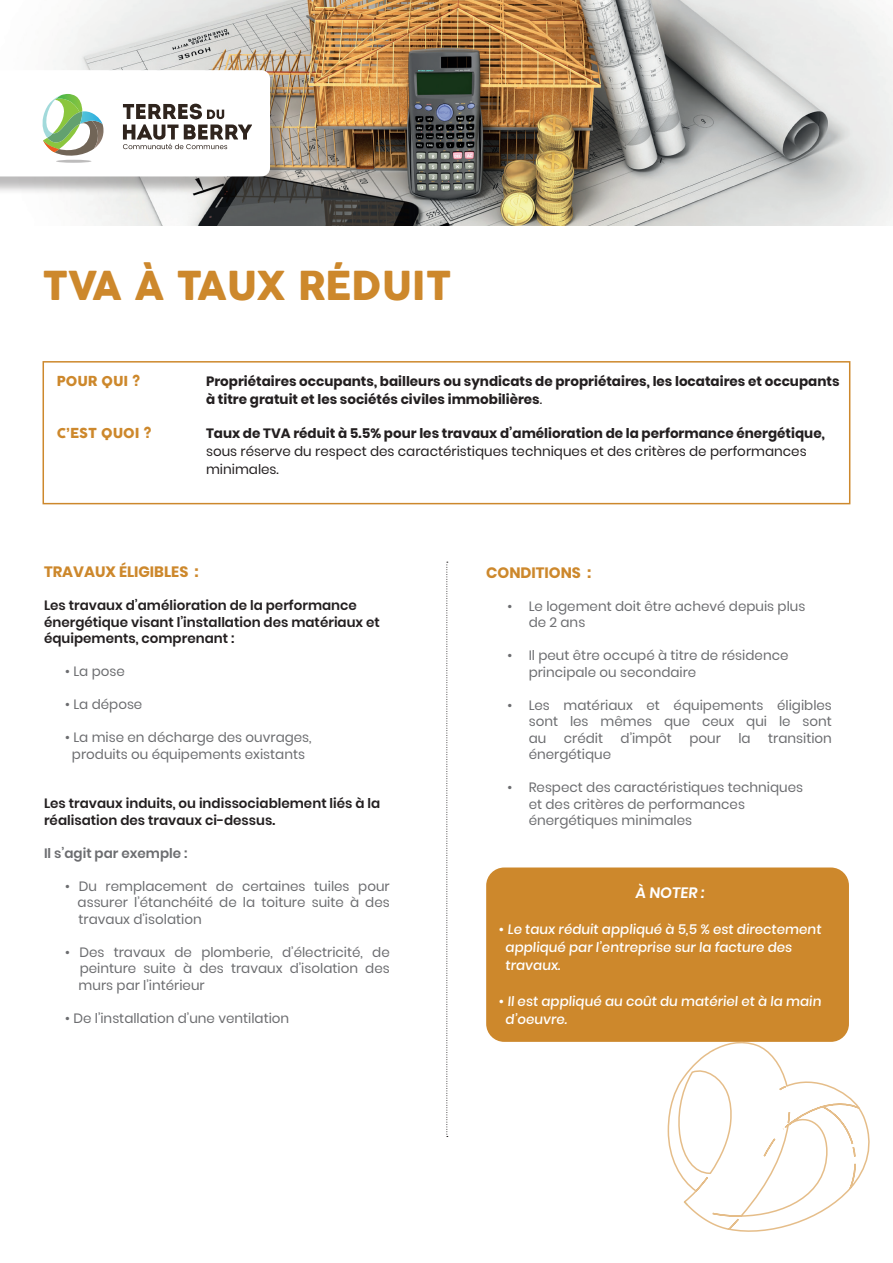
<style>
.page{position:relative;width:893px;height:1263px;background:#fff}
.page>*{position:absolute;margin:0;border:0;box-sizing:border-box;transform-origin:0 0}
.t1{font:39px "COCOGOOSE";color:#cd882c}
.t2{font:700 15px "Poppins";color:#cd882c}
.t3{font:600 15px "Poppins";color:#fff}
.t4{font:13.5px/16.5px "Poppins";color:#6c6d70}
.t5{font:700 13.5px/18px "Poppins";color:#231f20}
.t6{font:600 13.5px/16.5px "Poppins";color:#231f20}
.t7{font:500 13.5px/18px "Poppins";color:#fff}
.t8{font:13.5px/18px "Poppins";color:#231f20}
.t9{font:600 13.5px "Poppins";color:#6c6d70}
.t10{font:13.5px "COCOGOOSE";color:#cd882c}
.s1{font-weight:400}
</style>
<div class="page">
<div style="left:486px;top:867px;width:363px;height:175px;background:#cd882c;border-radius:18px"></div>
<svg style="left:667px;top:225px;width:219px;height:1007px"></svg>
<div style="left:43px;top:361px;width:807px;height:143px;border:2px solid #cd882c"></div>
<img style="left:53px;top:0;width:840px;height:225px">
<div style="left:0;top:72px;width:289px;height:123px;background:#231f20;opacity:.3"></div>
<svg style="left:0;top:70px;width:270px;height:106px"></svg>
<hr style="left:56px;top:160px;width:35px;height:3px;background:#231f20;border-radius:50%">
<svg style="left:446px;top:562px;width:2px;height:575px"></svg>
<h1 class="t1" style="left:43px;top:256px;width:411px">TVA À TAUX RÉDUIT</h1>
<p class="t10" style="left:57px;top:371px;width:85px">POUR QUI ?</p>
<p class="t5" style="left:206px;top:372px;width:635px">Propriétaires occupants, bailleurs ou syndicats de propriétaires, les locataires et occupants à titre gratuit et les sociétés civiles immobilières<span class="s1">.</span></p>
<p class="t10" style="left:57px;top:423px;width:96px">C’EST QUOI ?</p>
<p class="t5" style="left:206px;top:425px;width:620px">Taux de TVA réduit à 5.5% pour les travaux d’amélioration de la performance énergétique,</p>
<p class="t8" style="left:206px;top:443px;width:602px">sous réserve du respect des caractéristiques techniques et des critères de performances minimales.</p>
<p class="t2" style="left:44px;top:563px;width:156px">TRAVAUX ÉLIGIBLES :</p>
<p class="t6" style="left:44px;top:597px;width:337px">Les travaux d’amélioration de la performance énergétique visant l’installation des matériaux et équipements, comprenant :</p>
<p class="t4" style="left:65px;top:663px;width:61px">• La pose</p>
<p class="t4" style="left:65px;top:696px;width:79px">• La dépose</p>
<p class="t4" style="left:65px;top:729px;width:248px;text-align:center">• La mise en décharge des ouvrages, produits ou équipements existants</p>
<p class="t6" style="left:44px;top:795px;width:338px">Les travaux induits, ou indissociablement liés à la réalisation des travaux ci-dessus.</p>
<p class="t9" style="left:44px;top:845px;width:145px">Il s’agit par exemple :</p>
<p class="t4" style="left:78px;top:878px;width:314px;text-align:justify;text-indent:-12px">• Du remplacement de certaines tuiles pour assurer l’étanchéité de la toiture suite à des travaux d’isolation</p>
<p class="t4" style="left:79px;top:944px;width:313px;text-align:justify;text-indent:-13px">• Des travaux de plomberie, d’électricité, de peinture suite à des travaux d’isolation des murs par l’intérieur</p>
<p class="t4" style="left:65px;top:1010px;width:226px">• De l’installation d’une ventilation</p>
<p class="t2" style="left:486px;top:564px;width:106px">CONDITIONS :</p>
<p class="t4" style="left:529px;top:598px;width:278px;text-indent:-21px">• Le logement doit être achevé depuis plus de 2 ans</p>
<p class="t4" style="left:529px;top:647px;width:261px;text-indent:-21px">• Il peut être occupé à titre de résidence principale ou secondaire</p>
<p class="t4" style="left:529px;top:697px;width:305px;text-align:justify;text-indent:-21px">• Les matériaux et équipements éligibles sont les mêmes que ceux qui le sont au</p>
<p class="t4" style="left:564px;top:730px;width:41px">crédit</p>
<p class="t4" style="left:621px;top:730px;width:53px">d’impôt</p>
<p class="t4" style="left:689px;top:730px;width:33px">pour</p>
<p class="t4" style="left:738px;top:730px;width:14px">la</p>
<p class="t4" style="left:768px;top:730px;width:65px">transition</p>
<p class="t4" style="left:529px;top:746px;width:84px">énergétique</p>
<p class="t4" style="left:529px;top:779px;width:276px;text-indent:-21px">• Respect des caractéristiques techniques et des critères de performances énergétiques minimales</p>
<p class="t3" style="left:635px;top:884px;width:73px">À NOTER :</p>
<p class="t7" style="left:505px;top:920px;width:319px;text-indent:-6px">• Le taux réduit appliqué à 5,5 % est directement appliqué par l’entreprise sur la facture des travaux.</p>
<p class="t7" style="left:505px;top:992px;width:319px;text-indent:-6px">• Il est appliqué au coût du matériel et à la main d’oeuvre.</p>
</div>
